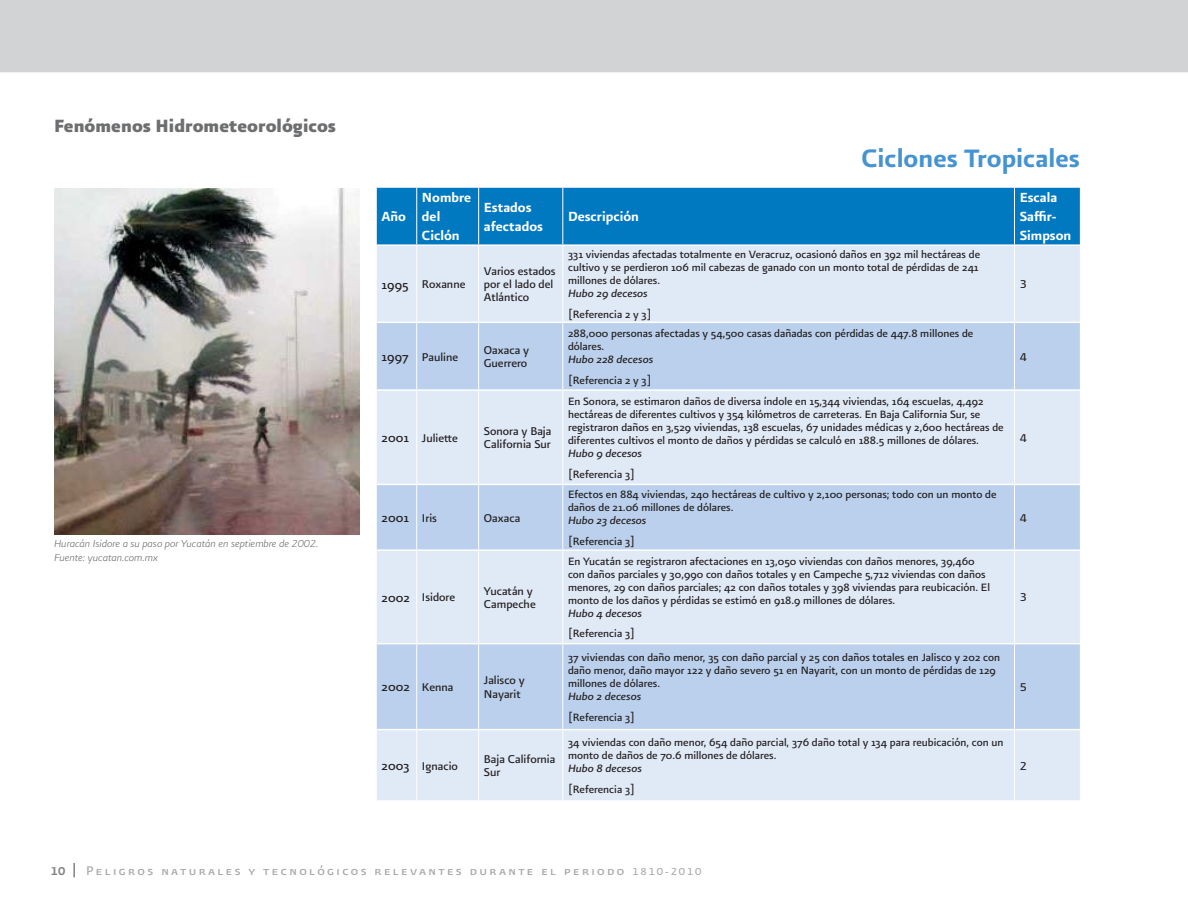
<style>
.page{position:relative;width:1188px;height:918px;background:#fff}
.page>*{position:absolute;margin:0;border:0;box-sizing:border-box;transform-origin:0 0}
.t1{font:30px "Presidencia Firme";color:#4594d0}
.t2{font:21px "Presidencia Fuerte";color:#6d6e70}
.t3{font:15.75px/18.9px "Presidencia Firme";color:#fff}
.t4{font:15px "Presidencia Base Versalitas";letter-spacing:.16em;color:#a7a9ac}
.t5{font:15px "Presidencia Base CC";color:#231f20}
.t6{font:13.5px/13px "Presidencia Base CC";color:#231f20}
.t7{font:13.5px "Presidencia Base";color:#231f20}
.t8{font:13.5px "Presidencia Firme";color:#808285}
.t9{font:12.75px/13px "Presidencia Base CC";color:#231f20}
.t10{font:italic 12.75px "Presidencia Base CC";color:#231f20}
.t11{font:italic 12px/14.4px "Presidencia Fina";color:#6d6e70}
.s1{font-size:15px}
.s2{font-size:13.5px}
.s3{font-size:12px}
</style>
<div class="page">
<div style="left:0;top:0;width:1188px;height:72px;background:#d1d3d4"></div>
<svg style="left:73px;top:863px;width:2px;height:14px"></svg>
<img style="left:54px;top:188px;width:306px;height:347px">
<div style="left:377px;top:188px;width:703px;height:56px;background:#0079c1"></div>
<div style="left:377px;top:246px;width:703px;height:554px;background:#e0e9f6"></div>
<svg style="left:377px;top:323px;width:703px;height:406px;background:#cbdbf0"></svg>
<hr style="left:416px;top:188px;width:1px;height:56px;background:#fff">
<hr style="left:478px;top:188px;width:1px;height:56px;background:#fff">
<hr style="left:562px;top:188px;width:1px;height:56px;background:#fff">
<hr style="left:1014px;top:188px;width:1px;height:56px;background:#fff">
<hr style="left:416px;top:246px;width:1px;height:76px;background:#fff">
<hr style="left:478px;top:246px;width:1px;height:76px;background:#fff">
<hr style="left:562px;top:246px;width:1px;height:76px;background:#fff">
<hr style="left:1014px;top:246px;width:1px;height:76px;background:#fff">
<hr style="left:416px;top:323px;width:1px;height:66px;background:#fff">
<hr style="left:478px;top:323px;width:1px;height:66px;background:#fff">
<hr style="left:562px;top:323px;width:1px;height:66px;background:#fff">
<hr style="left:1014px;top:323px;width:1px;height:66px;background:#fff">
<hr style="left:416px;top:391px;width:1px;height:93px;background:#fff">
<hr style="left:478px;top:391px;width:1px;height:93px;background:#fff">
<hr style="left:562px;top:391px;width:1px;height:93px;background:#fff">
<hr style="left:1014px;top:391px;width:1px;height:93px;background:#fff">
<hr style="left:416px;top:485px;width:1px;height:64px;background:#fff">
<hr style="left:478px;top:485px;width:1px;height:64px;background:#fff">
<hr style="left:562px;top:485px;width:1px;height:64px;background:#fff">
<hr style="left:1014px;top:485px;width:1px;height:64px;background:#fff">
<hr style="left:416px;top:551px;width:1px;height:92px;background:#fff">
<hr style="left:478px;top:551px;width:1px;height:92px;background:#fff">
<hr style="left:562px;top:551px;width:1px;height:92px;background:#fff">
<hr style="left:1014px;top:551px;width:1px;height:92px;background:#fff">
<hr style="left:416px;top:644px;width:1px;height:85px;background:#fff">
<hr style="left:478px;top:644px;width:1px;height:85px;background:#fff">
<hr style="left:562px;top:644px;width:1px;height:85px;background:#fff">
<hr style="left:1014px;top:644px;width:1px;height:85px;background:#fff">
<hr style="left:416px;top:730px;width:1px;height:70px;background:#fff">
<hr style="left:478px;top:730px;width:1px;height:70px;background:#fff">
<hr style="left:562px;top:730px;width:1px;height:70px;background:#fff">
<hr style="left:1014px;top:730px;width:1px;height:70px;background:#fff">
<hr style="left:377px;top:322px;width:40px;height:1px;background:#fff">
<hr style="left:417px;top:322px;width:62px;height:1px;background:#fff">
<hr style="left:479px;top:322px;width:84px;height:1px;background:#fff">
<hr style="left:563px;top:322px;width:451px;height:1px;background:#fff">
<hr style="left:1014px;top:322px;width:66px;height:1px;background:#fff">
<hr style="left:377px;top:389px;width:40px;height:2px;background:#fff">
<hr style="left:417px;top:389px;width:62px;height:2px;background:#fff">
<hr style="left:479px;top:389px;width:84px;height:2px;background:#fff">
<hr style="left:563px;top:389px;width:451px;height:2px;background:#fff">
<hr style="left:1014px;top:389px;width:66px;height:2px;background:#fff">
<hr style="left:377px;top:484px;width:40px;height:1px;background:#fff">
<hr style="left:417px;top:484px;width:62px;height:1px;background:#fff">
<hr style="left:479px;top:484px;width:84px;height:1px;background:#fff">
<hr style="left:563px;top:484px;width:451px;height:1px;background:#fff">
<hr style="left:1014px;top:484px;width:66px;height:1px;background:#fff">
<hr style="left:377px;top:549px;width:40px;height:2px;background:#fff">
<hr style="left:417px;top:549px;width:62px;height:2px;background:#fff">
<hr style="left:479px;top:549px;width:84px;height:2px;background:#fff">
<hr style="left:563px;top:549px;width:451px;height:2px;background:#fff">
<hr style="left:1014px;top:549px;width:66px;height:2px;background:#fff">
<hr style="left:377px;top:643px;width:40px;height:1px;background:#fff">
<hr style="left:417px;top:643px;width:62px;height:1px;background:#fff">
<hr style="left:479px;top:643px;width:84px;height:1px;background:#fff">
<hr style="left:563px;top:643px;width:451px;height:1px;background:#fff">
<hr style="left:1014px;top:643px;width:66px;height:1px;background:#fff">
<hr style="left:377px;top:729px;width:40px;height:1px;background:#fff">
<hr style="left:417px;top:729px;width:62px;height:1px;background:#fff">
<hr style="left:479px;top:729px;width:84px;height:1px;background:#fff">
<hr style="left:563px;top:729px;width:451px;height:1px;background:#fff">
<hr style="left:1014px;top:729px;width:66px;height:1px;background:#fff">
<h2 class="t2" style="left:54px;top:117px;width:284px">Fenómenos Hidrometeorológicos</h2>
<p class="t11" style="left:54px;top:537px;width:266px">Huracán Isidore a su paso por Yucatán en septiembre de 2002.<br>Fuente: yucatan.com.mx</p>
<p class="t3" style="left:381px;top:208px;width:26px">Año</p>
<p class="t3" style="left:422px;top:189px;width:51px">Nombre del<br>Ciclón</p>
<p class="t3" style="left:484px;top:199px;width:61px">Estados afectados</p>
<p class="t3" style="left:568px;top:208px;width:72px">Descripción</p>
<h1 class="t1" style="left:861px;top:145px;width:220px">Ciclones Tropicales</h1>
<p class="t3" style="left:1020px;top:189px;width:53px">Escala<br>Saffir-<br>Simpson</p>
<p class="t6" style="left:381px;top:278px;width:85px"><span class="s1">1995</span> Roxanne</p>
<p class="t6" style="left:484px;top:265px;width:73px">Varios estados por el lado del<br>Atlántico</p>
<p class="t6" style="left:381px;top:351px;width:78px"><span class="s1">1997</span> Pauline</p>
<p class="t6" style="left:484px;top:344px;width:47px">Oaxaca y<br>Guerrero</p>
<p class="t6" style="left:381px;top:432px;width:78px"><span class="s1">2001</span> Juliette</p>
<p class="t6" style="left:484px;top:425px;width:69px">Sonora y Baja<br>California Sur</p>
<p class="t5" style="left:381px;top:511px;width:57px">2001 <span class="s2">Iris</span></p>
<p class="t6" style="left:484px;top:512px;width:38px">Oaxaca</p>
<p class="t6" style="left:381px;top:592px;width:75px"><span class="s1">2002</span> Isidore</p>
<p class="t6" style="left:484px;top:585px;width:53px">Yucatán y<br>Campeche</p>
<p class="t6" style="left:381px;top:681px;width:74px"><span class="s1">2002</span> Kenna</p>
<p class="t6" style="left:484px;top:675px;width:42px">Jalisco y<br>Nayarit</p>
<p class="t6" style="left:381px;top:760px;width:78px"><span class="s1">2003</span> Ignacio</p>
<p class="t6" style="left:484px;top:753px;width:73px">Baja California<br>Sur</p>
<p class="t9" style="left:568px;top:249px;width:414px;text-align:justify">331 viviendas afectadas totalmente en Veracruz, ocasionó daños en 392 mil hectáreas de cultivo y se perdieron 106 mil cabezas de ganado con un monto total de pérdidas de 241 millones de dólares.</p>
<p class="t10" style="left:568px;top:288px;width:81px">Hubo 29 decesos</p>
<p class="t9" style="left:568px;top:308px;width:85px">[Referencia 2 y 3]</p>
<p class="t9" style="left:568px;top:327px;width:407px">288,000 personas afectadas y 54,500 casas dañadas con pérdidas de 447.8 millones de dólares.</p>
<p class="t10" style="left:568px;top:354px;width:87px">Hubo 228 decesos</p>
<p class="t9" style="left:568px;top:374px;width:85px">[Referencia 2 y 3]</p>
<p class="t9" style="left:568px;top:395px;width:437px">En Sonora, se estimaron daños de diversa índole en 15,344 viviendas, 164 escuelas, 4,492 hectáreas de diferentes cultivos y 354 kilómetros de carreteras. En Baja California Sur, se registraron daños en 3,529 viviendas, 138 escuelas, 67 unidades médicas y 2,600 hectáreas de diferentes cultivos el monto de daños y pérdidas se calculó en 188.5 millones de dólares.</p>
<p class="t10" style="left:568px;top:448px;width:76px">Hubo 9 decesos</p>
<p class="t9" style="left:568px;top:468px;width:68px">[Referencia 3]</p>
<p class="t9" style="left:568px;top:489px;width:430px">Efectos en 884 viviendas, 240 hectáreas de cultivo y 2,100 personas; todo con un monto de daños de 21.06 millones de dólares.</p>
<p class="t10" style="left:568px;top:515px;width:80px">Hubo 23 decesos</p>
<p class="t9" style="left:568px;top:535px;width:68px">[Referencia 3]</p>
<p class="t9" style="left:568px;top:555px;width:423px">En Yucatán se registraron afectaciones en 13,050 viviendas con daños menores, 39,460 con daños parciales y 30,990 con daños totales y en Campeche 5,712 viviendas con daños menores, 29 con daños parciales; 42 con daños totales y 398 viviendas para reubicación. El monto de los daños y pérdidas se estimó en 918.9 millones de dólares.</p>
<p class="t10" style="left:568px;top:608px;width:76px">Hubo 4 decesos</p>
<p class="t9" style="left:568px;top:628px;width:68px">[Referencia 3]</p>
<p class="t9" style="left:568px;top:651px;width:434px">37 viviendas con daño menor, 35 con daño parcial y 25 con daños totales en Jalisco y 202 con daño menor, daño mayor 122 y daño severo 51 en Nayarit, con un monto de pérdidas de 129 millones de dólares.</p>
<p class="t10" style="left:568px;top:691px;width:75px">Hubo 2 decesos</p>
<p class="t9" style="left:568px;top:711px;width:68px">[Referencia 3]</p>
<p class="t9" style="left:568px;top:737px;width:437px">34 viviendas con daño menor, 654 daño parcial, 376 daño total y 134 para reubicación, con un monto de daños de 70.6 millones de dólares.</p>
<p class="t10" style="left:568px;top:763px;width:75px">Hubo 8 decesos</p>
<p class="t9" style="left:568px;top:783px;width:68px">[Referencia 3]</p>
<p class="t7" style="left:1020px;top:278px;width:9px">3</p>
<p class="t7" style="left:1020px;top:351px;width:9px">4</p>
<p class="t7" style="left:1020px;top:432px;width:9px">4</p>
<p class="t7" style="left:1020px;top:512px;width:9px">4</p>
<p class="t7" style="left:1020px;top:592px;width:9px">3</p>
<p class="t7" style="left:1020px;top:681px;width:9px">5</p>
<p class="t7" style="left:1020px;top:760px;width:9px">2</p>
<p class="t8" style="left:51px;top:865px;width:16px">10</p>
<p class="t4" style="left:86px;top:861px;width:617px">Peligros naturales y tecnológicos relevantes durante el periodo <span class="s3">1810-2010</span></p>
</div>
